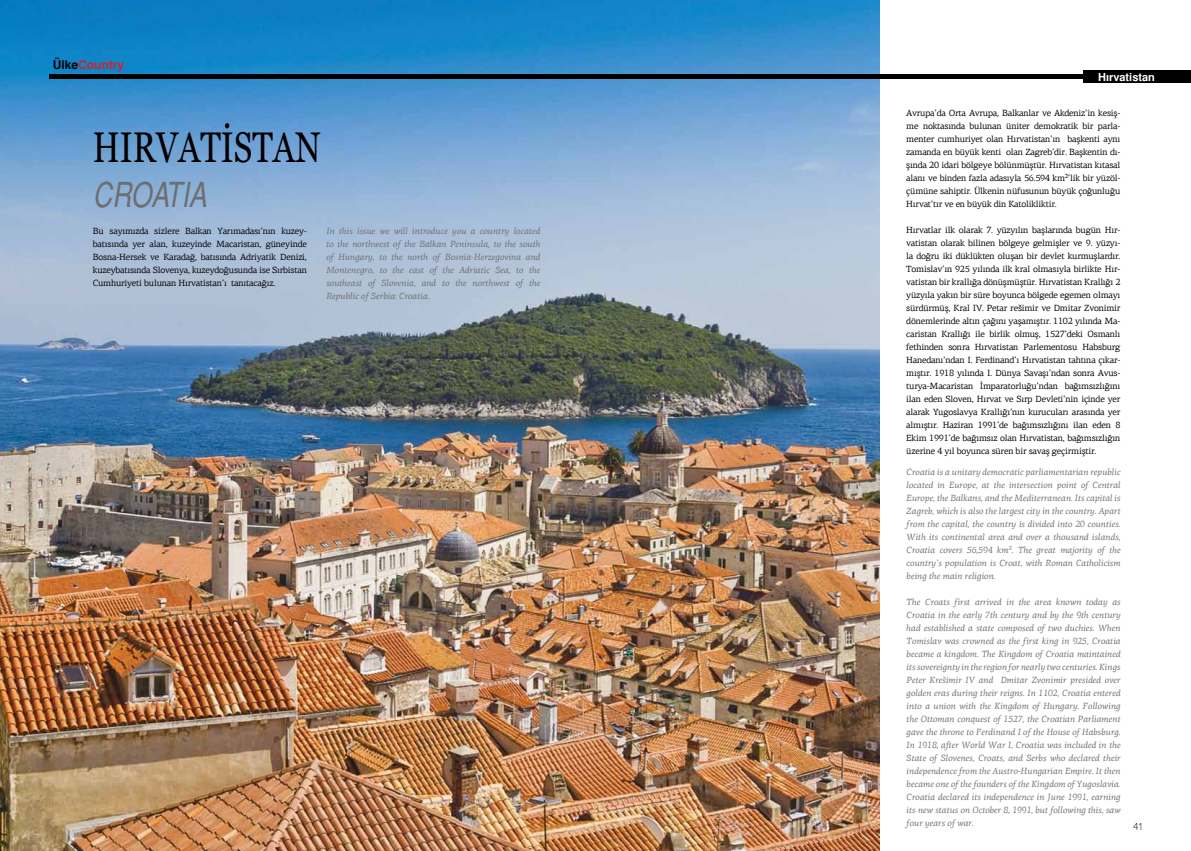
<style>
.page{position:relative;width:1191px;height:851px;background:#fff}
.page>*{position:absolute;margin:0;border:0;box-sizing:border-box;transform-origin:0 0}
.t1{font:42.9px "Georgia";color:#000;scale:.77 1}
.t2{font:italic 34.5px "Helvetica Tr";letter-spacing:-.005em;color:#6d6e71;scale:.77 1}
.t3{font:700 12px "Helvetica Tr";color:#d2232a}
.t4{font:700 11px "Helvetica Tr";color:#fff}
.t5{font:italic 9px/13px "PF Agora Serif Pro";letter-spacing:-.005em;color:#6d6e71;text-align:justify}
.t6{font:9px/13px "PF Agora Serif Pro";letter-spacing:-.025em;color:#000;text-align:justify}
.t7{font:300 9px "Kirvy";color:#000}
.s1{color:#000}
</style>
<div class="page">
<img style="left:0;top:0;width:879px;height:850px">
<div style="left:49px;top:74px;width:1093px;height:5px;background:#000"></div>
<div style="left:1083px;top:70px;width:108px;height:13px;background:#000"></div>
<h3 class="t3" style="left:53px;top:57px;width:73px"><span class="s1">Ülke</span>Country</h3>
<h1 class="t1" style="left:93px;top:121px;width:297px">HIRVATİSTAN</h1>
<h2 class="t2" style="left:93px;top:174px;width:149px">CROATIA</h2>
<p class="t6" style="left:93px;top:224px;width:216px">Bu sayımızda sizlere Balkan Yarımadası’nın kuzey&shy;batısında yer alan, kuzeyinde Macaristan, güneyinde Bosna-Hersek ve Karadağ, batısında Adriyatik Denizi, kuzeybatısında Slovenya, kuzeydoğusunda ise Sırbistan Cumhuriyeti bulunan Hırvatistan’ı tanıtacağız.</p>
<p class="t5" style="left:326px;top:224px;width:216px">In this issue we will introduce you a country located to the northwest of the Balkan Peninsula, to the south of Hungary, to the north of Bosnia-Herzegovina and Montenegro, to the east of the Adriatic Sea, to the southeast of Slovenia, and to the northwest of the Republic of Serbia: Croatia.</p>
<p class="t4" style="left:1098px;top:70px;width:58px">Hırvatistan</p>
<p class="t6" style="left:906px;top:106px;width:216px">Avrupa’da Orta Avrupa, Balkanlar ve Akdeniz’in kesiş&shy;me noktasında bulunan üniter demokratik bir parla&shy;menter cumhuriyet olan Hırvatistan’ın başkenti aynı zamanda en büyük kenti olan Zagreb’dir. Başkentin dı&shy;şında 20 idari bölgeye bölünmüştür. Hırvatistan kıtasal alanı ve binden fazla adasıyla 56.594 km²’lik bir yüzöl&shy;çümüne sahiptir. Ülkenin nüfusunun büyük çoğunluğu Hırvat’tır ve en büyük din Katolikliktir.</p>
<p class="t6" style="left:906px;top:223px;width:216px">Hırvatlar ilk olarak 7. yüzyılın başlarında bugün Hır&shy;vatistan olarak bilinen bölgeye gelmişler ve 9. yüzyı&shy;la doğru iki düklükten oluşan bir devlet kurmuşlardır.<br>Tomislav’ın 925 yılında ilk kral olmasıyla birlikte Hır&shy;vatistan bir krallığa dönüşmüştür. Hırvatistan Krallığı 2 yüzyıla yakın bir süre boyunca bölgede egemen olmayı sürdürmüş, Kral IV. Petar rešimir ve Dmitar Zvonimir dönemlerinde altın çağını yaşamıştır. 1102 yılında Ma&shy;caristan Krallığı ile birlik olmuş, 1527’deki Osmanlı fethinden sonra Hırvatistan Parlementosu Habsburg Hanedanı’ndan I. Ferdinand’ı Hırvatistan tahtına çıkar&shy;mıştır. 1918 yılında I. Dünya Savaşı’ndan sonra Avus&shy;turya-Macaristan İmparatorluğu’ndan bağımsızlığını ilan eden Sloven, Hırvat ve Sırp Devleti’nin içinde yer alarak Yugoslavya Krallığı’nın kurucuları arasında yer almıştır. Haziran 1991’de bağımsızlığını ilan eden 8<br>Ekim 1991’de bağımsız olan Hırvatistan, bağımsızlığın üzerine 4 yıl boyunca süren bir savaş geçirmiştir.</p>
<p class="t5" style="left:906px;top:465px;width:216px">Croatia is a unitary democratic parliamentarian republic located in Europe, at the intersection point of Central Europe, the Balkans, and the Mediterranean. Its capital is Zagreb, which is also the largest city in the country. Apart from the capital, the country is divided into 20 counties.<br>With its continental area and over a thousand islands, Croatia covers 56,594 km². The great majority of the country’s population is Croat, with Roman Catholicism being the main religion.</p>
<p class="t5" style="left:906px;top:595px;width:216px">The Croats first arrived in the area known today as Croatia in the early 7th century and by the 9th century had established a state composed of two duchies. When Tomislav was crowned as the first king in 925, Croatia became a kingdom. The Kingdom of Croatia maintained its sovereignty in the region for nearly two centuries. Kings Peter Krešimir IV and Dmitar Zvonimir presided over golden eras during their reigns. In 1102, Croatia entered into a union with the Kingdom of Hungary. Following the Ottoman conquest of 1527, the Croatian Parliament gave the throne to Ferdinand I of the House of Habsburg.<br>In 1918, after World War I, Croatia was included in the State of Slovenes, Croats, and Serbs who declared their independence from the Austro-Hungarian Empire. It then became one of the founders of the Kingdom of Yugoslavia.<br>Croatia declared its independence in June 1991, earning its new status on October 8, 1991, but following this, saw four years of war.</p>
<p class="t7" style="left:1133px;top:821px;width:10px">41</p>
</div>
